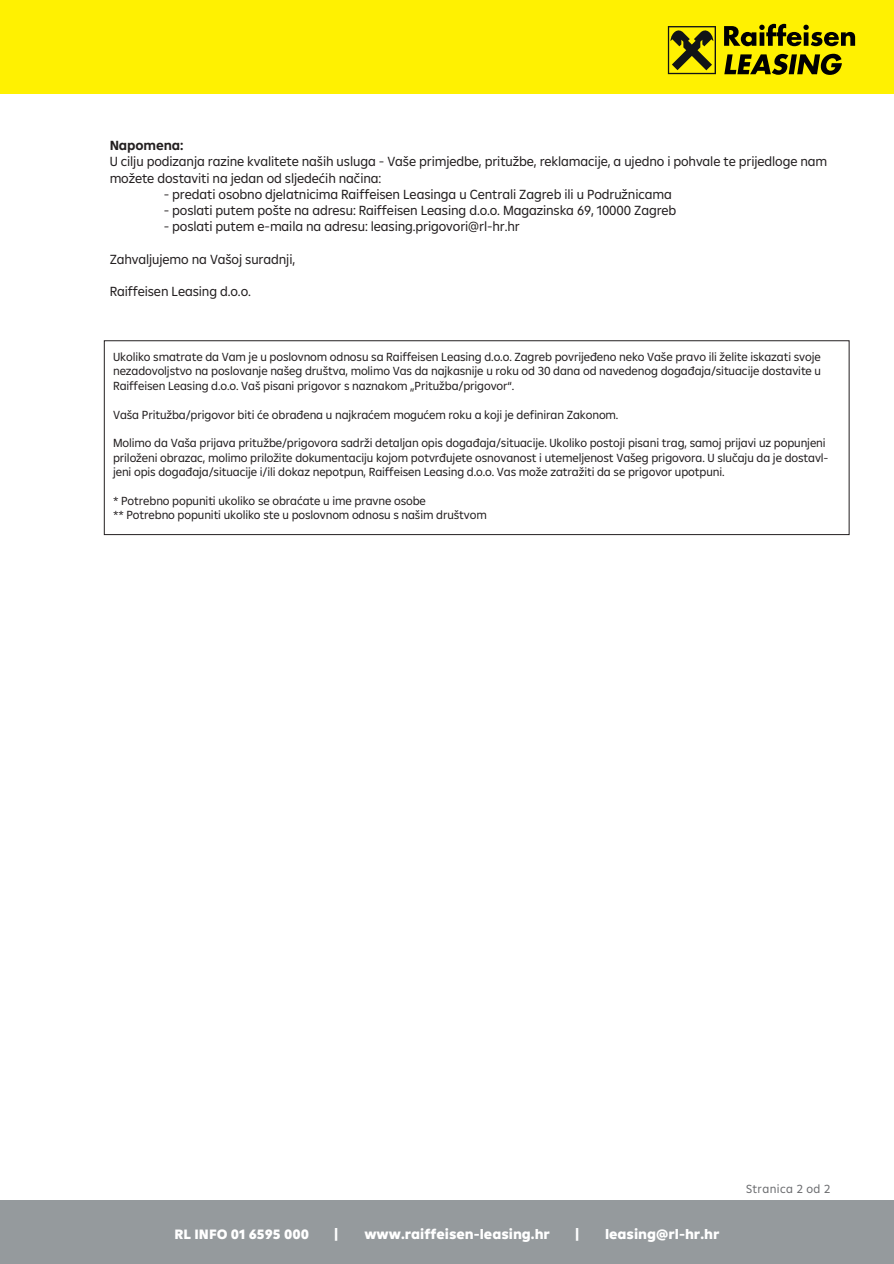
<style>
.page{position:relative;width:894px;height:1264px;background:#fff}
.page>*{position:absolute;margin:0;border:0;box-sizing:border-box;transform-origin:0 0}
.t1{font:900 13.8px "Amalia";color:#fff}
.t2{font:13.5px/16.2px "Amalia";letter-spacing:-.01em;color:#231f20}
.t3{font:700 13.5px "Amalia";letter-spacing:-.01em;color:#231f20}
.t4{font:12px/14.4px "Amalia";letter-spacing:-.01em;color:#231f20}
.t5{font:12px "Amalia";letter-spacing:.03em;color:#6c6d70}
</style>
<div class="page">
<div style="left:104px;top:340px;width:745px;height:195px;border:1px solid #231f20"></div>
<div style="left:0;top:0;width:893px;height:93px;background:#fff101"></div>
<svg style="left:724px;top:24px;width:130px;height:22px"></svg>
<svg style="left:724px;top:54px;width:117px;height:21px"></svg>
<div style="left:667px;top:26px;width:48px;height:48px;background:#111416"></div>
<div style="left:669px;top:27px;width:45px;height:46px;background:#fff101"></div>
<svg style="left:670px;top:30px;width:43px;height:40px"></svg>
<div style="left:0;top:1199px;width:893px;height:64px;background:#959a9d"></div>
<p class="t3" style="left:110px;top:136px;width:75px">Napomena:</p>
<p class="t2" style="left:110px;top:153px;width:719px">U cilju podizanja razine kvalitete naših usluga - Vaše primjedbe, pritužbe, reklamacije, a ujedno i pohvale te prijedloge nam možete dostaviti na jedan od sljedećih načina:</p>
<p class="t2" style="left:164px;top:185px;width:509px">- predati osobno djelatnicima Raiffeisen Leasinga u Centrali Zagreb ili u Podružnicama</p>
<p class="t2" style="left:164px;top:202px;width:514px">- poslati putem pošte na adresu: Raiffeisen Leasing d.o.o. Magazinska 69, 10000 Zagreb</p>
<p class="t2" style="left:164px;top:218px;width:357px">- poslati putem e-maila na adresu: leasing.prigovori@rl-hr.hr</p>
<p class="t2" style="left:110px;top:250px;width:187px">Zahvaljujemo na Vašoj suradnji,</p>
<p class="t2" style="left:110px;top:283px;width:143px">Raiffeisen Leasing d.o.o.</p>
<p class="t4" style="left:113px;top:349px;width:709px;text-align:justify">Ukoliko smatrate da Vam je u poslovnom odnosu sa Raiffeisen Leasing d.o.o. Zagreb povrijeđeno neko Vaše pravo ili želite iskazati svoje nezadovoljstvo na poslovanje našeg društva, molimo Vas da najkasnije u roku od 30 dana od navedenog događaja/situacije dostavite u Raiffeisen Leasing d.o.o. Vaš pisani prigovor s naznakom „Pritužba/prigovor“.</p>
<p class="t4" style="left:113px;top:406px;width:506px">Vaša Pritužba/prigovor biti će obrađena u najkraćem mogućem roku a koji je definiran Zakonom.</p>
<p class="t4" style="left:113px;top:435px;width:716px">Molimo da Vaša prijava pritužbe/prigovora sadrži detaljan opis događaja/situacije. Ukoliko postoji pisani trag, samoj prijavi uz popunjeni priloženi obrazac, molimo priložite dokumentaciju kojom potvrđujete osnovanost i utemeljenost Vašeg prigovora. U slučaju da je dostavl&shy;jeni opis događaja/situacije i/ili dokaz nepotpun, Raiffeisen Leasing d.o.o. Vas može zatražiti da se prigovor upotpuni.</p>
<p class="t4" style="left:113px;top:493px;width:375px">* Potrebno popuniti ukoliko se obraćate u ime pravne osobe<br>** Potrebno popuniti ukoliko ste u poslovnom odnosu s našim društvom</p>
<p class="t1" style="left:174px;top:1225px;width:136px">RL INFO 01 6595 000</p>
<p class="t1" style="left:334px;top:1223px;width:6px">|</p>
<p class="t1" style="left:364px;top:1225px;width:187px">www.raiffeisen-leasing.hr</p>
<p class="t1" style="left:575px;top:1223px;width:6px">|</p>
<p class="t1" style="left:605px;top:1225px;width:116px">leasing@rl-hr.hr</p>
<p class="t5" style="left:745px;top:1181px;width:85px">Stranica 2 od 2</p>
</div>
